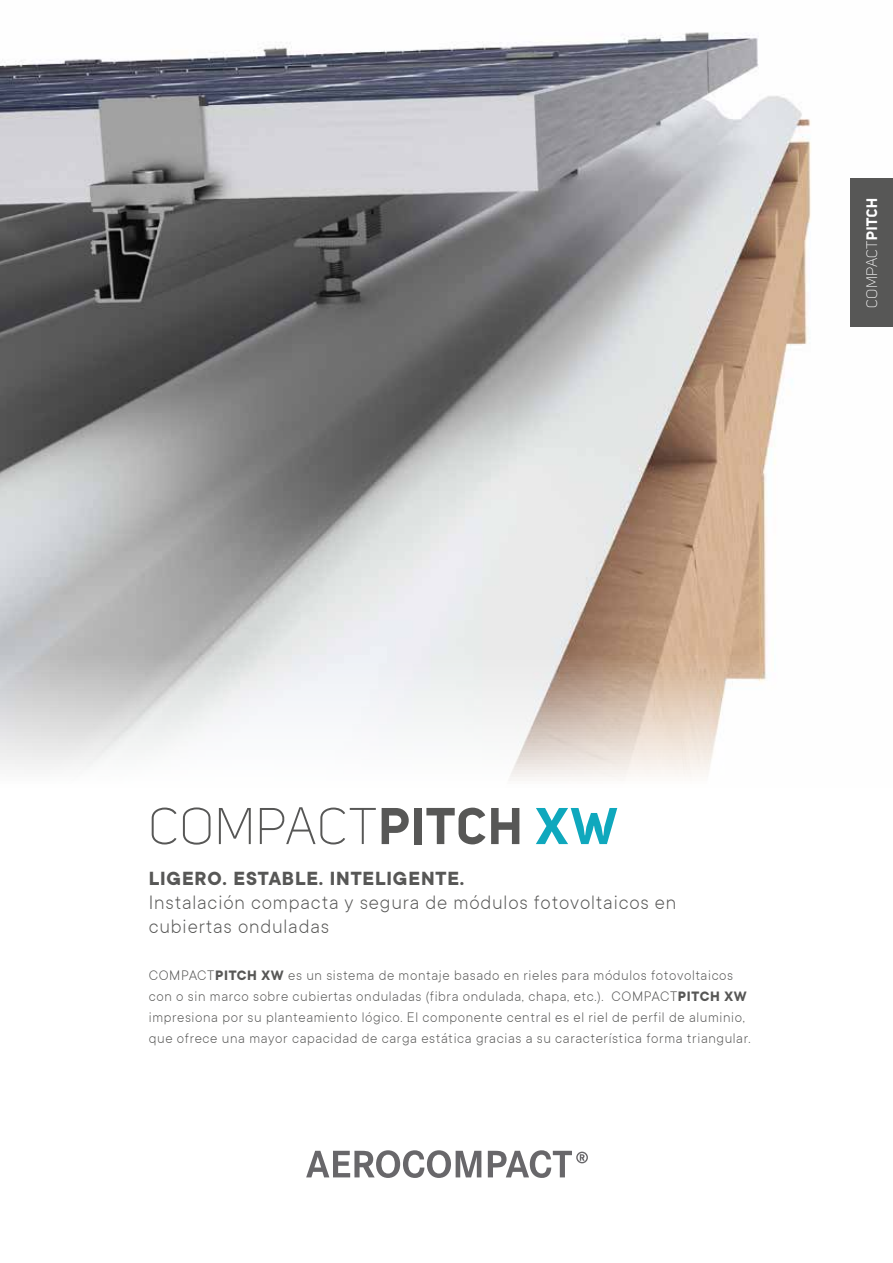
<style>
.page{position:relative;width:893px;height:1263px;background:#fff}
.page>*{position:absolute;margin:0;border:0;box-sizing:border-box;transform-origin:0 0}
.t1{font:51px "Uni Sans Light";letter-spacing:.01em;color:#575756}
.t2{font:300 21px/24px "TT Commons";letter-spacing:.04em;color:#575756}
.t3{font:700 21px "TT Commons";letter-spacing:.04em;color:#575756}
.t4{font:300 15px/21px "TT Commons";letter-spacing:.04em;color:#575756}
.t5{font:15px "Uni Sans Light";letter-spacing:.015em;color:#fff}
.s1{font-family:"Uni Sans Bold"}
.s2{font-family:"Uni Sans Bold";color:#0fa8bd}
.s3{font-weight:700}
</style>
<div class="page">
<img style="left:0;top:32px;width:811px;height:749px">
<div style="left:850px;top:178px;width:43px;height:149px;background:#575756"></div>
<svg style="left:306px;top:1150px;width:282px;height:28px"></svg>
<p class="t5" style="left:863px;top:307px;width:111px;rotate:-90deg">COMPACT<span class="s1">PITCH</span></p>
<h1 class="t1" style="left:149px;top:798px;width:472px">COMPACT<span class="s1">PITCH</span> <span class="s2">XW</span></h1>
<h2 class="t3" style="left:149px;top:867px;width:317px">LIGERO. ESTABLE. INTELIGENTE.</h2>
<h2 class="t2" style="left:149px;top:890px;width:529px">Instalación compacta y segura de módulos fotovoltaicos en cubiertas onduladas</h2>
<p class="t4" style="left:149px;top:964px;width:603px">COMPACT<span class="s3">PITCH XW</span> es un sistema de montaje basado en rieles para módulos fotovoltaicos con o sin marco sobre cubiertas onduladas (fibra ondulada, chapa, etc.). COMPACT<span class="s3">PITCH XW </span>impresiona por su planteamiento lógico. El componente central es el riel de perfil de aluminio, que ofrece una mayor capacidad de carga estática gracias a su característica forma triangular.</p>
</div>
